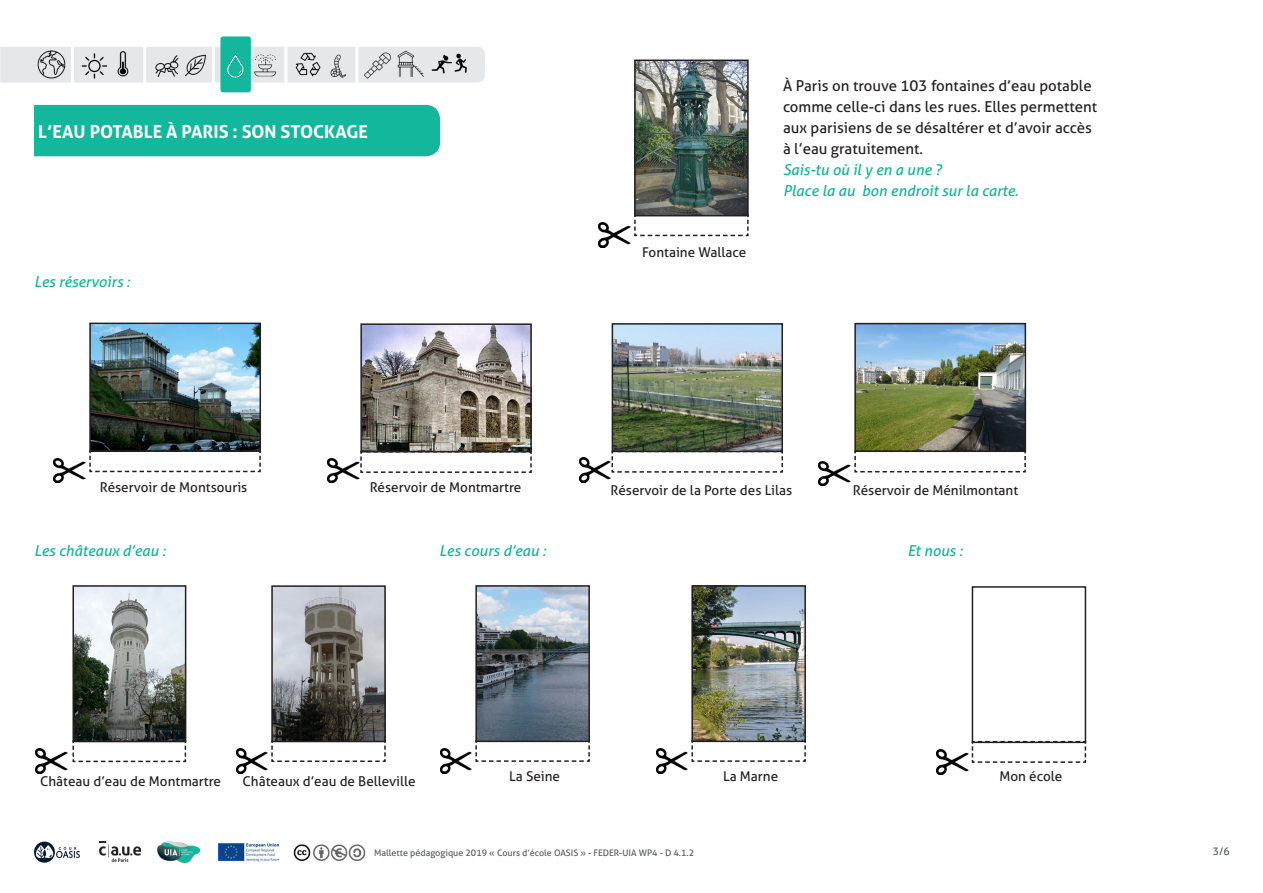
<style>
.page{position:relative;width:1263px;height:893px;background:#fff}
.page>*{position:absolute;margin:0;border:0;box-sizing:border-box;transform-origin:0 0}
.t1{font:700 18px "Aller";color:#fff}
.t2{font:15px/21px "Aller";color:#231f20}
.t3{font:italic 15px "Aller";color:#0cb795}
.t4{font:13.5px "Aller";color:#231f20}
.t5{font:10.5px "Aller";color:#57585a}
.t6{font:9px "Aller";color:#57585a}
</style>
<div class="page">
<div style="left:34px;top:105px;width:406px;height:51px;background:#13b89c"></div>
<img style="left:99px;top:841px;width:42px;height:21px">
<img style="left:217px;top:843px;width:63px;height:19px">
<img style="left:157px;top:841px;width:43px;height:22px">
<img style="left:34px;top:841px;width:21px;height:22px">
<img style="left:56px;top:846px;width:24px;height:12px">
<img style="left:293px;top:844px;width:73px;height:17px">
<div style="left:0;top:47px;width:485px;height:36px;background:#e6e7e9"></div>
<img style="left:80px;top:52px;width:29px;height:28px">
<img style="left:295px;top:51px;width:26px;height:27px">
<img style="left:114px;top:49px;width:17px;height:29px">
<img style="left:362px;top:48px;width:29px;height:31px">
<img style="left:393px;top:49px;width:33px;height:31px">
<img style="left:325px;top:53px;width:24px;height:26px">
<hr style="left:71px;top:47px;width:3px;height:36px;background:#fff">
<hr style="left:143px;top:47px;width:3px;height:36px;background:#fff">
<hr style="left:212px;top:47px;width:3px;height:36px;background:#fff">
<hr style="left:284px;top:47px;width:3px;height:36px;background:#fff">
<hr style="left:355px;top:47px;width:3px;height:36px;background:#fff">
<img style="left:431px;top:52px;width:37px;height:22px">
<img style="left:37px;top:50px;width:29px;height:29px">
<div style="left:220px;top:36px;width:31px;height:56px;background:#13b89c;border-radius:3px"></div>
<img style="left:227px;top:55px;width:17px;height:23px">
<img style="left:252px;top:51px;width:26px;height:28px">
<img style="left:153px;top:53px;width:54px;height:25px">
<img style="left:92px;top:326px;width:166px;height:123px">
<div style="left:89px;top:323px;width:172px;height:129px;border:2px solid #231f20"></div>
<img style="left:857px;top:326px;width:166px;height:123px">
<div style="left:854px;top:323px;width:172px;height:129px;border:2px solid #231f20"></div>
<svg style="left:89px;top:449px;width:172px;height:24px"></svg>
<svg style="left:854px;top:450px;width:173px;height:23px"></svg>
<svg style="left:360px;top:452px;width:172px;height:21px"></svg>
<svg style="left:611px;top:450px;width:172px;height:23px"></svg>
<svg style="left:72px;top:739px;width:115px;height:24px"></svg>
<svg style="left:271px;top:742px;width:115px;height:20px"></svg>
<img style="left:75px;top:588px;width:108px;height:151px">
<div style="left:72px;top:585px;width:114px;height:157px;border:2px solid #231f20"></div>
<img style="left:274px;top:588px;width:109px;height:151px">
<div style="left:271px;top:585px;width:115px;height:157px;border:2px solid #231f20"></div>
<img style="left:363px;top:326px;width:166px;height:123px">
<div style="left:360px;top:323px;width:172px;height:129px;border:2px solid #231f20"></div>
<img style="left:615px;top:326px;width:165px;height:123px">
<div style="left:612px;top:323px;width:171px;height:129px;border:2px solid #231f20"></div>
<img style="left:53px;top:458px;width:32px;height:25px">
<img style="left:818px;top:461px;width:32px;height:25px">
<img style="left:36px;top:749px;width:32px;height:24px">
<img style="left:236px;top:749px;width:32px;height:24px">
<img style="left:328px;top:458px;width:32px;height:25px">
<img style="left:579px;top:458px;width:32px;height:24px">
<svg style="left:971px;top:740px;width:116px;height:23px"></svg>
<div style="left:972px;top:586px;width:114px;height:157px;border:2px solid #231f20"></div>
<img style="left:936px;top:749px;width:32px;height:25px">
<svg style="left:691px;top:742px;width:115px;height:20px"></svg>
<img style="left:694px;top:588px;width:109px;height:151px">
<div style="left:691px;top:585px;width:115px;height:157px;border:2px solid #231f20"></div>
<img style="left:656px;top:748px;width:32px;height:25px">
<svg style="left:475px;top:742px;width:115px;height:20px"></svg>
<img style="left:478px;top:588px;width:109px;height:151px">
<div style="left:475px;top:585px;width:115px;height:157px;border:2px solid #231f20"></div>
<img style="left:440px;top:748px;width:32px;height:25px">
<svg style="left:634px;top:216px;width:115px;height:21px"></svg>
<img style="left:637px;top:63px;width:109px;height:150px">
<div style="left:634px;top:60px;width:115px;height:156px;border:2px solid #231f20"></div>
<img style="left:599px;top:223px;width:32px;height:24px">
<p class="t1" style="left:38px;top:120px;width:331px">L’EAU POTABLE À PARIS : SON STOCKAGE</p>
<p class="t3" style="left:34px;top:273px;width:98px">Les réservoirs :</p>
<p class="t4" style="left:642px;top:244px;width:106px">Fontaine Wallace</p>
<p class="t2" style="left:783px;top:75px;width:316px">À Paris on trouve 103 fontaines d’eau potable comme celle-ci dans les rues. Elles permettent aux parisiens de se désaltérer et d’avoir accès à l’eau gratuitement.</p>
<p class="t3" style="left:783px;top:160px;width:160px">Sais-tu où il y en a une ?</p>
<p class="t3" style="left:783px;top:181px;width:237px">Place la au bon endroit sur la carte.</p>
<p class="t4" style="left:100px;top:479px;width:149px">Réservoir de Montsouris</p>
<p class="t3" style="left:34px;top:541px;width:133px">Les châteaux d’eau :</p>
<p class="t4" style="left:370px;top:479px;width:153px">Réservoir de Montmartre</p>
<p class="t3" style="left:439px;top:541px;width:108px">Les cours d’eau :</p>
<p class="t4" style="left:610px;top:482px;width:183px">Réservoir de la Porte des Lilas</p>
<p class="t4" style="left:853px;top:482px;width:167px">Réservoir de Ménilmontant</p>
<p class="t3" style="left:907px;top:541px;width:57px">Et nous :</p>
<p class="t4" style="left:40px;top:773px;width:182px">Château d’eau de Montmartre</p>
<p class="t4" style="left:243px;top:773px;width:175px">Châteaux d’eau de Belleville</p>
<p class="t4" style="left:999px;top:768px;width:64px">Mon école</p>
<p class="t4" style="left:509px;top:768px;width:52px">La Seine</p>
<p class="t4" style="left:723px;top:768px;width:57px">La Marne</p>
<p class="t6" style="left:374px;top:847px;width:321px">Mallette pédagogique 2019 « Cours d’école OASIS » - FEDER-UIA WP4 - D 4.1.2</p>
<p class="t5" style="left:1213px;top:845px;width:18px">3/6</p>
</div>
